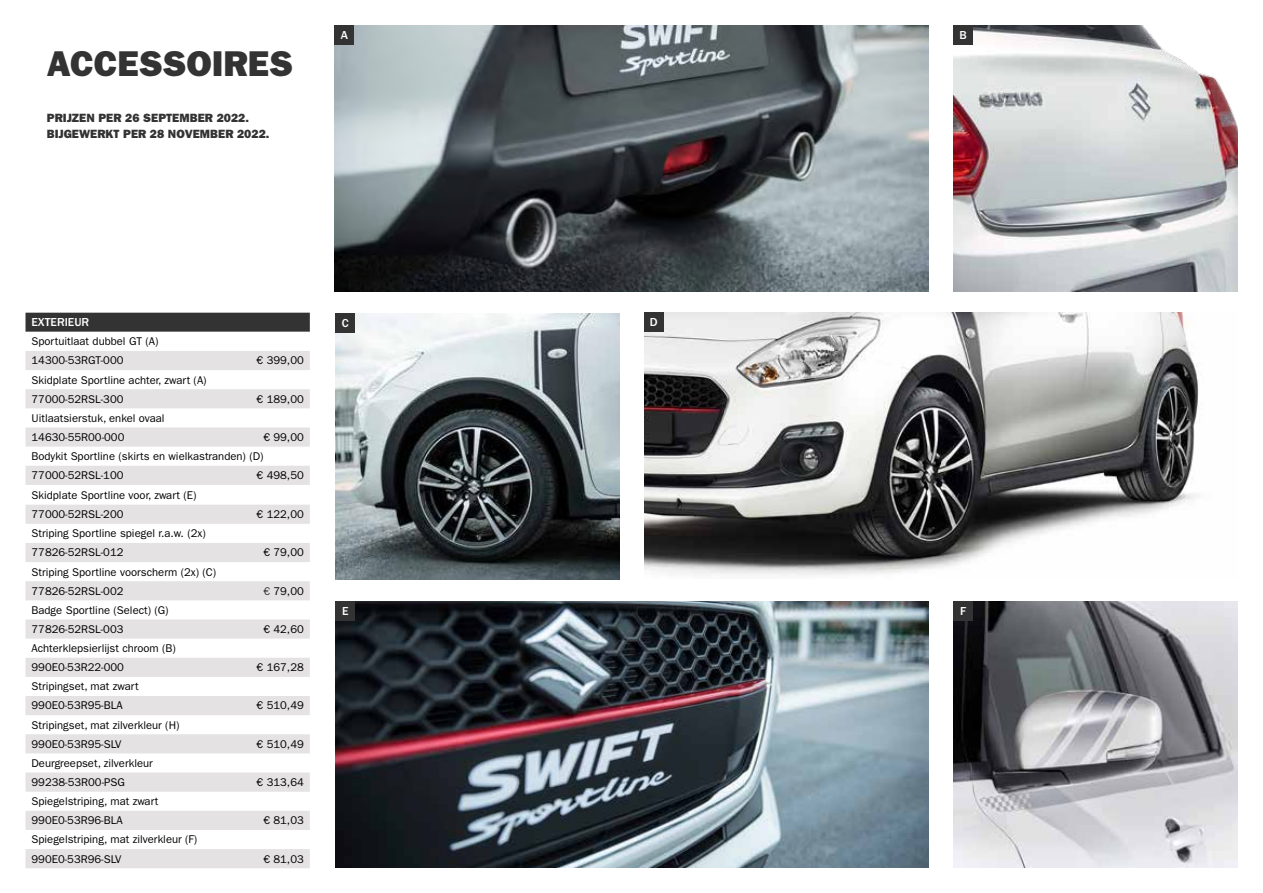
<style>
.page{position:relative;width:1263px;height:893px;background:#fff}
.page>*{position:absolute;margin:0;border:0;box-sizing:border-box;transform-origin:0 0}
.t1{font:36px "ITC Franklin Gothic Std Hvy";color:#343333}
.t2{font:12px/16.5px "ITC Franklin Gothic Std Hvy";color:#343333}
.t3{font:500 12px "ITC Franklin Gothic Std";color:#fff}
.t4{font:11.25px/19.2px "ITC Franklin Gothic Std";color:#000}
.s1{color:#343333}
</style>
<div class="page">
<img style="left:953px;top:601px;width:284px;height:266px">
<img style="left:953px;top:26px;width:284px;height:265px">
<img style="left:336px;top:601px;width:592px;height:266px">
<div style="left:26px;top:313px;width:284px;height:19px;background:#343333"></div>
<svg style="left:26px;top:351px;width:284px;height:517px;fill:#e6e5e5"></svg>
<img style="left:644px;top:313px;width:555px;height:262px">
<img style="left:335px;top:26px;width:593px;height:265px">
<img style="left:336px;top:313px;width:284px;height:266px">
<div style="left:335px;top:26px;width:19px;height:19px;background:#343333"></div>
<div style="left:644px;top:313px;width:19px;height:19px;background:#343333"></div>
<div style="left:953px;top:601px;width:20px;height:20px;background:#343333"></div>
<div style="left:953px;top:26px;width:20px;height:19px;background:#343333"></div>
<div style="left:336px;top:313px;width:19px;height:20px;background:#343333"></div>
<div style="left:336px;top:601px;width:19px;height:20px;background:#343333"></div>
<h1 class="t1" style="left:47px;top:43px;width:248px">ACCESSOIRES</h1>
<p class="t2" style="left:47px;top:109px;width:224px">PRIJZEN PER 26 SEPTEMBER 2022.<br>BIJGEWERKT PER 28 NOVEMBER 2022.</p>
<p class="t3" style="left:341px;top:29px;width:9px">A</p>
<p class="t3" style="left:32px;top:316px;width:59px">EXTERIEUR</p>
<p class="t4" style="left:32px;top:332px;width:129px">Sportuitlaat dubbel GT (A)<br>14300-53RGT-000</p>
<p class="t4" style="left:32px;top:370px;width:177px">Skidplate Sportline achter, zwart (A)<br>77000-52RSL-300</p>
<p class="t4" style="left:257px;top:351px;width:49px">€ 399,00</p>
<p class="t4" style="left:257px;top:389px;width:49px">€ 189,00</p>
<p class="t4" style="left:32px;top:408px;width:135px">Uitlaatsierstuk, enkel ovaal<br>14630-55R00-000</p>
<p class="t4" style="left:32px;top:428px;width:274px;text-indent:232px">€ 99,00<br>Bodykit Sportline (skirts en wielkastranden) (D)<br>77000-52RSL-100</p>
<p class="t4" style="left:257px;top:466px;width:49px">€ 498,50</p>
<p class="t4" style="left:32px;top:485px;width:167px">Skidplate Sportline voor, zwart (E)<br>77000-52RSL-200</p>
<p class="t4" style="left:32px;top:524px;width:176px">Striping Sportline spiegel r.a.w. (2x)<br>77826-52RSL-012</p>
<p class="t4" style="left:32px;top:562px;width:186px">Striping Sportline voorscherm (2x) (C)<br>77826-52RSL-002</p>
<p class="t4" style="left:32px;top:600px;width:139px">Badge Sportline (Select) (G)<br>77826-52RSL-003</p>
<p class="t4" style="left:32px;top:639px;width:146px">Achterklepsierlijst chroom (B)<br>990E0-53R22-000</p>
<p class="t4" style="left:32px;top:677px;width:109px">Stripingset, mat zwart<br>990E0-53R95-BLA</p>
<p class="t4" style="left:32px;top:715px;width:149px">Stripingset, mat zilverkleur (H)<br>990E0-53R95-SLV</p>
<p class="t4" style="left:32px;top:753px;width:123px">Deurgreepset, zilverkleur<br>99238-53R00-PSG</p>
<p class="t4" style="left:32px;top:792px;width:128px">Spiegelstriping, mat zwart<br>990E0-53R96-BLA</p>
<p class="t4" style="left:32px;top:830px;width:167px">Spiegelstriping, mat zilverkleur (F)<br>990E0-53R96-SLV</p>
<p class="t4" style="left:257px;top:505px;width:49px">€ 122,00</p>
<p class="t4" style="left:263px;top:543px;width:42px">€ 79,00</p>
<p class="t4" style="left:263px;top:581px;width:42px"><span class="s1">€</span> 79,00</p>
<p class="t4" style="left:263px;top:620px;width:42px">€ 42,60</p>
<p class="t4" style="left:257px;top:658px;width:49px">€ 167,28</p>
<p class="t4" style="left:257px;top:696px;width:49px">€ 510,49</p>
<p class="t4" style="left:257px;top:734px;width:49px">€ 510,49</p>
<p class="t4" style="left:257px;top:773px;width:49px">€ 313,64</p>
<p class="t4" style="left:263px;top:811px;width:42px">€ 81,03</p>
<p class="t4" style="left:263px;top:849px;width:42px">€ 81,03</p>
<p class="t3" style="left:342px;top:316px;width:8px">C</p>
<p class="t3" style="left:342px;top:604px;width:8px">E</p>
<p class="t3" style="left:650px;top:316px;width:9px">D</p>
<p class="t3" style="left:959px;top:29px;width:9px">B</p>
<p class="t3" style="left:960px;top:604px;width:8px">F</p>
</div>
